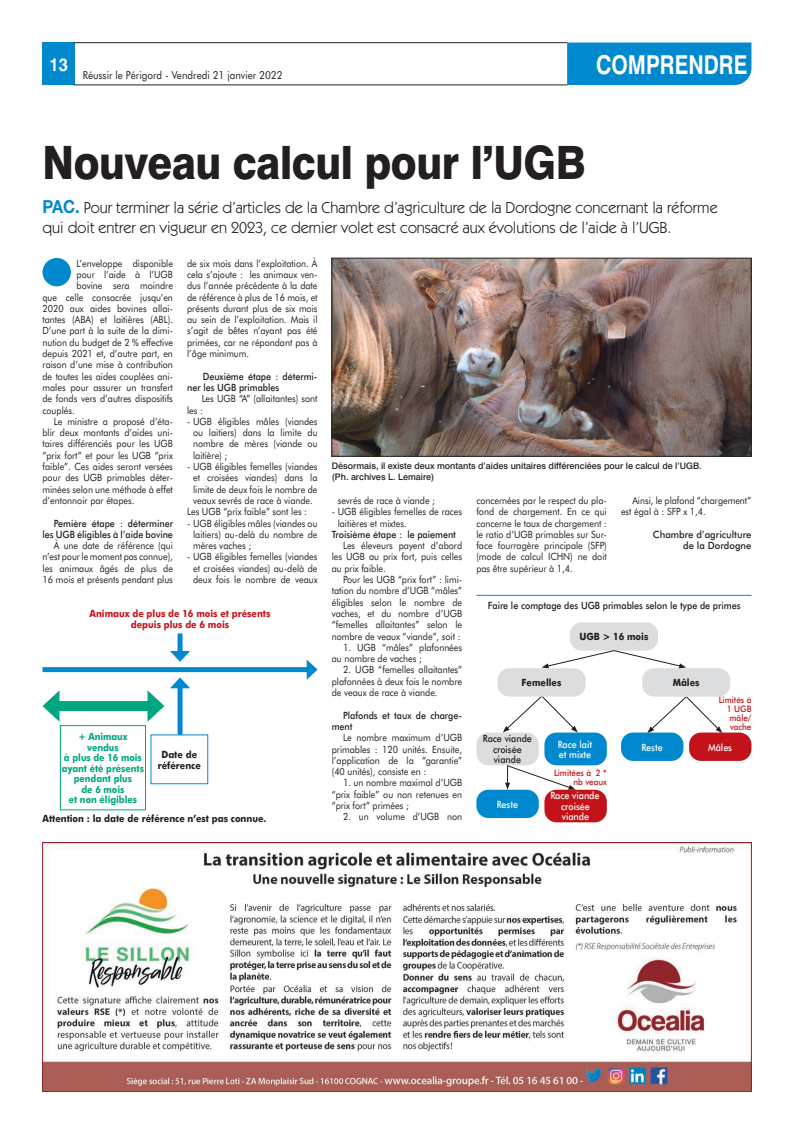
<style>
.page{position:relative;width:794px;height:1134px;background:#fff}
.page>*{position:absolute;margin:0;border:0;box-sizing:border-box;transform-origin:0 0}
.t1{font:800 46px "Swiss 721 BT";letter-spacing:-.01em;color:#231f20;scale:.9 1}
.t2{font:700 26px "Swiss 721 BT";color:#fff;scale:.8 1}
.t3{font:16px/20px "Itc Kabel";color:#231f20}
.t4{font:11px "Futura BT";color:#231f20;scale:.9 1}
.t5{font:10px/11.3px "Futura BT";color:#231f20;text-align:justify;scale:.9 1}
.t6{font:500 10px/11.3px "Futura BT";color:#231f20;scale:.9 1}
.t7{font:700 10px/10.5px "Futura BT";color:#231f20;text-align:center;scale:.9 1}
.t8{font:700 10px/10.5px "Futura BT";color:#00a77e;text-align:center;scale:.88 1}
.t9{font:500 10px/10.5px "Futura BT";color:#fff;scale:.9 1}
.t10{font:700 10px/10.5px "Futura BT";color:#c4121a;text-align:center;scale:.9 1}
.t11{font:500 10px/11.3px "Futura BT";color:#231f20;text-align:right;scale:.95 1}
.t12{font:500 9px/10.8px "Swiss 721 BT";color:#231f20}
.t13{font:500 9px/9px "Futura BT";color:#c4121a;text-align:right;scale:.9 1}
.s1{font-family:"Helvetica Neue";font-weight:700;font-size:18px;color:#0089cf}
</style>
<div class="page">
<div style="left:43px;top:258px;width:28px;height:28px;background:#0089cf;border-radius:50%"></div>
<img style="left:334px;top:260px;width:415px;height:194px">
<div style="left:332px;top:258px;width:419px;height:198px;border:1px solid #231f20"></div>
<div style="left:567px;top:43px;width:184px;height:42px;background:#0089cf"></div>
<div style="left:43px;top:43px;width:32px;height:42px;background:#0089cf"></div>
<hr style="left:73px;top:43px;width:494px;height:1px;background:#231f20">
<hr style="left:73px;top:85px;width:494px;height:1px;background:#231f20">
<div style="left:60px;top:725px;width:86px;height:85px;border:1px solid #00a77e"></div>
<div style="left:43px;top:667px;width:268px;height:5px;background:#0089cf"></div>
<svg style="left:307px;top:660px;width:10px;height:20px"></svg>
<div style="left:53px;top:701px;width:101px;height:10px;background:#00a77e"></div>
<svg style="left:43px;top:691px;width:16px;height:31px"></svg>
<svg style="left:147px;top:690px;width:17px;height:32px"></svg>
<div style="left:177px;top:633px;width:5px;height:22px;background:#0089cf"></div>
<svg style="left:170px;top:651px;width:20px;height:11px"></svg>
<div style="left:178px;top:684px;width:5px;height:51px;background:#0089cf"></div>
<svg style="left:170px;top:677px;width:20px;height:11px"></svg>
<div style="left:570px;top:622px;width:88px;height:29px;background:#dcdddf;border-radius:12px"></div>
<div style="left:642px;top:668px;width:88px;height:29px;background:#dcdddf;border-radius:12px"></div>
<div style="left:476px;top:732px;width:63px;height:33px;background:#dcdddf;border-radius:12px"></div>
<div style="left:621px;top:732px;width:62px;height:29px;background:#0089cf;border-radius:12px"></div>
<div style="left:476px;top:790px;width:63px;height:28px;background:#0089cf;border-radius:12px"></div>
<div style="left:544px;top:732px;width:63px;height:33px;background:#0089cf;border-radius:12px"></div>
<div style="left:689px;top:732px;width:62px;height:29px;background:#c4121a;border-radius:12px"></div>
<div style="left:544px;top:790px;width:63px;height:32px;background:#c4121a;border-radius:12px"></div>
<svg style="left:541px;top:649px;width:145px;height:19px"></svg>
<svg style="left:503px;top:697px;width:75px;height:35px"></svg>
<svg style="left:647px;top:695px;width:75px;height:38px"></svg>
<div style="left:497px;top:668px;width:88px;height:29px;background:#dcdddf;border-radius:12px"></div>
<svg style="left:505px;top:764px;width:70px;height:26px"></svg>
<hr style="left:476px;top:595px;width:275px;height:1px;background:#0089cf">
<img style="left:43px;top:842px;width:708px;height:249px">
<p class="t4" style="left:49px;top:68px;width:260px"><sup>13</sup> Réussir le Périgord - Vendredi 21 janvier 2022</p>
<h2 class="t2" style="left:596px;top:49px;width:191px">COMPRENDRE</h2>
<h1 class="t1" style="left:43px;top:134px;width:605px">Nouveau calcul pour l’UGB</h1>
<h3 class="t3" style="left:43px;top:197px;width:676px"><span class="s1">PAC.</span> Pour terminer la série d’articles de la Chambre d’agriculture de la Dordogne concernant la réforme qui doit entrer en vigueur en 2023, ce dernier volet est consacré aux évolutions de l’aide à l’UGB.</h3>
<p class="t5" style="left:77px;top:257px;width:109px">L’enveloppe disponible</p>
<p class="t5" style="left:77px;top:269px;width:109px">pour l’aide à l’UGB</p>
<p class="t5" style="left:77px;top:280px;width:109px">bovine sera moindre</p>
<p class="t5" style="left:43px;top:291px;width:146px">que celle consacrée jusqu’en</p>
<p class="t5" style="left:43px;top:302px;width:146px">2020 aux aides bovines allai-</p>
<p class="t5" style="left:43px;top:314px;width:146px">tantes (ABA) et laitières (ABL).</p>
<p class="t5" style="left:43px;top:325px;width:146px">D’une part à la suite de la dimi-</p>
<p class="t5" style="left:43px;top:336px;width:146px">nution du budget de 2 % effective</p>
<p class="t5" style="left:43px;top:348px;width:146px">depuis 2021 et, d’autre part, en</p>
<p class="t5" style="left:43px;top:359px;width:146px">raison d’une mise à contribution</p>
<p class="t5" style="left:43px;top:370px;width:146px">de toutes les aides couplées ani-</p>
<p class="t5" style="left:43px;top:382px;width:146px">males pour assurer un transfert</p>
<p class="t5" style="left:43px;top:393px;width:146px">de fonds vers d’autres dispositifs</p>
<p class="t5" style="left:43px;top:404px;width:37px">couplés.</p>
<p class="t5" style="left:54px;top:415px;width:134px">Le ministre a proposé d’éta-</p>
<p class="t5" style="left:43px;top:427px;width:146px">blir deux montants d’aides uni-</p>
<p class="t5" style="left:43px;top:438px;width:146px">taires différenciés pour les UGB</p>
<p class="t5" style="left:43px;top:449px;width:146px">“prix fort” et pour les UGB “prix</p>
<p class="t5" style="left:43px;top:461px;width:146px">faible”. Ces aides seront versées</p>
<p class="t5" style="left:43px;top:472px;width:146px">pour des UGB primables déter-</p>
<p class="t5" style="left:43px;top:483px;width:146px">minées selon une méthode à effet</p>
<p class="t5" style="left:43px;top:495px;width:104px">d’entonnoir par étapes.</p>
<p class="t6" style="left:43px;top:517px;width:146px;text-align:right">Pemière étape : déterminer les UGB éligibles à l’aide bovine</p>
<p class="t5" style="left:43px;top:540px;width:146px;text-indent:11px">À une date de référence (qui n’est pour le moment pas connue), les animaux âgés de plus de 16 mois et présents pendant plus</p>
<p class="t5" style="left:187px;top:257px;width:146px">de six mois dans l’exploitation. À cela s’ajoute : les animaux ven&shy;dus l’année précédente à la date de référence à plus de 16 mois, et présents durant plus de six mois au sein de l’exploitation. Mais il s’agit de bêtes n’ayant pas été primées, car ne répondant pas à l’âge minimum.</p>
<p class="t6" style="left:187px;top:370px;width:146px;text-indent:16px">Deuxième étape : détermi&shy;ner les UGB primables</p>
<p class="t5" style="left:187px;top:393px;width:146px;text-indent:15px">Les UGB “A” (allaitantes) sont les :</p>
<p class="t5" style="left:193px;top:415px;width:140px;text-indent:-6px">- UGB éligibles mâles (viandes ou laitiers) dans la limite du nombre de mères (viande ou laitière) ;</p>
<p class="t5" style="left:187px;top:461px;width:146px">- UGB éligibles femelles (viandes</p>
<p class="t5" style="left:193px;top:472px;width:140px">et croisées viandes) dans la</p>
<p class="t5" style="left:193px;top:483px;width:140px">limite de deux fois le nombre de</p>
<p class="t5" style="left:193px;top:495px;width:135px">veaux sevrés de race à viande.</p>
<p class="t5" style="left:187px;top:506px;width:135px">Les UGB “prix faible” sont les :</p>
<p class="t5" style="left:193px;top:517px;width:140px;text-indent:-6px">- UGB éligibles mâles (viandes ou laitiers) au-delà du nombre de mères vaches ;</p>
<p class="t5" style="left:187px;top:551px;width:146px;text-align:center">- UGB éligibles femelles (viandes et croisées viandes) au-delà de deux fois le nombre de veaux</p>
<p class="t12" style="left:332px;top:461px;width:371px">Désormais, il existe deux montants d’aides unitaires différenciées pour le calcul de l’UGB. (Ph. archives L. Lemaire)</p>
<p class="t5" style="left:476px;top:495px;width:146px">concernées par le respect du pla&shy;fond de chargement. En ce qui concerne le taux de chargement : le ratio d’UGB primables sur Sur&shy;face fourragère principale (SFP) (mode de calcul ICHN) ne doit pas être supérieur à 1,4.</p>
<p class="t5" style="left:621px;top:495px;width:146px;text-indent:11px">Ainsi, le plafond “chargement” est égal à : SFP x 1,4.</p>
<p class="t5" style="left:338px;top:495px;width:110px">sevrés de race à viande ;</p>
<p class="t5" style="left:338px;top:506px;width:140px;text-indent:-6px">- UGB éligibles femelles de races laitières et mixtes.</p>
<p class="t6" style="left:332px;top:528px;width:140px">Troisième étape : le paiement</p>
<p class="t5" style="left:332px;top:540px;width:146px;text-indent:11px">Les éleveurs payent d’abord les UGB au prix fort, puis celles au prix faible.</p>
<p class="t5" style="left:332px;top:574px;width:146px;text-indent:11px">Pour les UGB “prix fort” : limi&shy;tation du nombre d’UGB “mâles” éligibles selon le nombre de vaches, et du nombre d’UGB “femelles allaitantes” selon le nombre de veaux “viande”, soit :</p>
<p class="t5" style="left:332px;top:641px;width:146px;text-indent:11px">1. UGB “mâles” plafonnées au nombre de vaches ;</p>
<p class="t5" style="left:332px;top:664px;width:146px;text-indent:11px">2. UGB “femelles allaitantes” plafonnées à deux fois le nombre de veaux de race à viande.</p>
<p class="t6" style="left:332px;top:709px;width:146px;text-indent:11px">Plafonds et taux de charge&shy;ment</p>
<p class="t5" style="left:332px;top:732px;width:146px;text-indent:11px">Le nombre maximum d’UGB primables : 120 unités. Ensuite, l’application de la “garantie” (40 unités), consiste en :</p>
<p class="t5" style="left:332px;top:777px;width:146px;text-indent:11px">1. un nombre maximal d’UGB “prix faible” ou non retenues en “prix fort” primées ;</p>
<p class="t5" style="left:343px;top:811px;width:134px">2. un volume d’UGB non</p>
<p class="t11" style="left:653px;top:528px;width:105px">Chambre d’agriculture de la Dordogne</p>
<p class="t6" style="left:488px;top:600px;width:282px">Faire le comptage des UGB primables selon le type de primes</p>
<p class="t10" style="left:90px;top:608px;width:202px">Animaux de plus de 16 mois et présents depuis plus de 6 mois</p>
<p class="t7" style="left:579px;top:632px;width:78px">UGB &gt; 16 mois</p>
<p class="t7" style="left:521px;top:677px;width:46px">Femelles</p>
<p class="t7" style="left:672px;top:677px;width:31px">Mâles</p>
<p class="t13" style="left:719px;top:696px;width:38px">Limités à<br>1 UGB mâle/ vache</p>
<p class="t8" style="left:62px;top:731px;width:95px">+ Animaux vendus<br>à plus de 16 mois ayant été présents pendant plus<br>de 6 mois<br>et non éligibles</p>
<p class="t6" style="left:483px;top:733px;width:56px;line-height:10.5px;text-align:center">Race viande croisée viande</p>
<p class="t9" style="left:641px;top:742px;width:25px">Reste</p>
<p class="t9" style="left:497px;top:799px;width:25px">Reste</p>
<p class="t9" style="left:558px;top:739px;width:40px">Race lait et mixte</p>
<p class="t9" style="left:708px;top:742px;width:28px">Mâles</p>
<p class="t9" style="left:550px;top:790px;width:56px;text-align:center">Race viande croisée viande</p>
<p class="t7" style="left:158px;top:749px;width:49px">Date de référence</p>
<p class="t13" style="left:554px;top:768px;width:60px">Limitées à 2 * nb veaux</p>
<p class="t7" style="left:43px;top:813px;width:250px">Attention : la date de référence n’est pas connue.</p>
</div>
